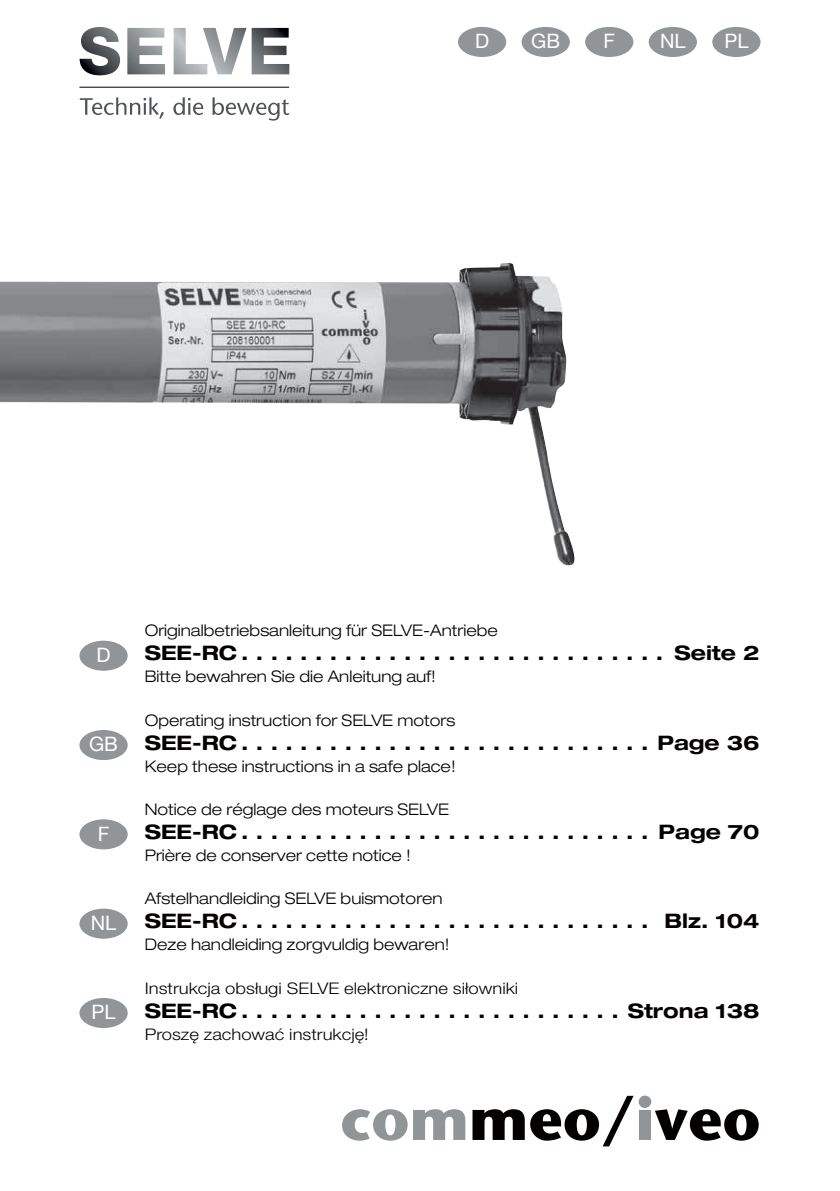
<style>
.page{position:relative;width:840px;height:1191px;background:#fff}
.page>*{position:absolute;margin:0;border:0;box-sizing:border-box;transform-origin:0 0}
.t1{font:700 60px "Stone Sans";color:#040000}
.t2{font:700 expanded 20px "Helvetica Neue";color:#040000}
.t3{font:20px "Helvetica Neue CE";color:#fff}
.t4{font:300 expanded 16px "Helvetica Neue";color:#040000}
.t5{font:300 16px "Helvetica Neue CE";color:#040000;scale:1.15 1}
.s1{color:#919597}
</style>
<div class="page">
<div style="left:711px;top:27px;width:49px;height:30px;background:#919597;border-radius:50%"></div>
<div style="left:585px;top:27px;width:48px;height:30px;background:#919597;border-radius:50%"></div>
<div style="left:648px;top:27px;width:48px;height:30px;background:#919597;border-radius:50%"></div>
<div style="left:521px;top:27px;width:48px;height:30px;background:#919597;border-radius:50%"></div>
<div style="left:458px;top:27px;width:48px;height:30px;background:#919597;border-radius:50%"></div>
<div style="left:79px;top:998px;width:49px;height:30px;background:#919597;border-radius:50%"></div>
<div style="left:79px;top:819px;width:49px;height:30px;background:#919597;border-radius:50%"></div>
<div style="left:79px;top:730px;width:49px;height:30px;background:#919597;border-radius:50%"></div>
<div style="left:79px;top:908px;width:49px;height:30px;background:#919597;border-radius:50%"></div>
<hr style="left:79px;top:87px;width:210px;height:1px;background:#000">
<svg style="left:80px;top:27px;width:209px;height:48px"></svg>
<svg style="left:80px;top:97px;width:84px;height:22px"></svg>
<svg style="left:173px;top:97px;width:30px;height:18px"></svg>
<svg style="left:212px;top:97px;width:77px;height:24px"></svg>
<div style="left:79px;top:640px;width:49px;height:30px;background:#919597;border-radius:50%"></div>
<img style="left:0;top:263px;width:575px;height:302px">
<p class="t3" style="left:475px;top:34px;width:16px">D</p>
<p class="t3" style="left:531px;top:34px;width:30px">GB</p>
<p class="t3" style="left:603px;top:34px;width:13px">F</p>
<p class="t3" style="left:659px;top:34px;width:27px">NL</p>
<p class="t3" style="left:724px;top:34px;width:26px">PL</p>
<p class="t3" style="left:96px;top:648px;width:16px">D</p>
<p class="t3" style="left:89px;top:737px;width:30px">GB</p>
<p class="t3" style="left:98px;top:826px;width:13px">F</p>
<p class="t3" style="left:91px;top:915px;width:27px">NL</p>
<p class="t3" style="left:91px;top:1005px;width:26px">PL</p>
<p class="t4" style="left:145px;top:625px;width:354px">Originalbetriebsanleitung für SELVE-Antriebe</p>
<p class="t2" style="left:145px;top:646px;width:615px">SEE-RC............................. Seite 2</p>
<p class="t4" style="left:145px;top:671px;width:293px">Bitte bewahren Sie die Anleitung auf!</p>
<p class="t4" style="left:145px;top:714px;width:312px">Operating instruction for SELVE motors</p>
<p class="t2" style="left:145px;top:735px;width:615px">SEE-RC............................ Page 36</p>
<p class="t4" style="left:145px;top:760px;width:312px">Keep these instructions in a safe place!</p>
<p class="t4" style="left:145px;top:803px;width:306px">Notice de réglage des moteurs SELVE</p>
<p class="t2" style="left:145px;top:824px;width:616px">SEE-RC............................ Page 70</p>
<p class="t4" style="left:145px;top:849px;width:267px">Prière de conserver cette notice !</p>
<p class="t4" style="left:145px;top:893px;width:299px">Afstelhandleiding SELVE buismotoren</p>
<p class="t2" style="left:145px;top:914px;width:616px">SEE-RC............................ Blz. 104</p>
<p class="t4" style="left:145px;top:939px;width:306px">Deze handleiding zorgvuldig bewaren!</p>
<p class="t5" style="left:145px;top:979px;width:326px">Instrukcja obsługi SELVE elektroniczne siłowniki</p>
<p class="t2" style="left:145px;top:1003px;width:615px">SEE-RC.......................... Strona 138</p>
<p class="t5" style="left:145px;top:1025px;width:196px">Proszę zachować instrukcję!</p>
<h1 class="t1" style="left:340px;top:1083px;width:421px"><span class="s1">com</span>meo/<span class="s1">i</span>veo</h1>
</div>
